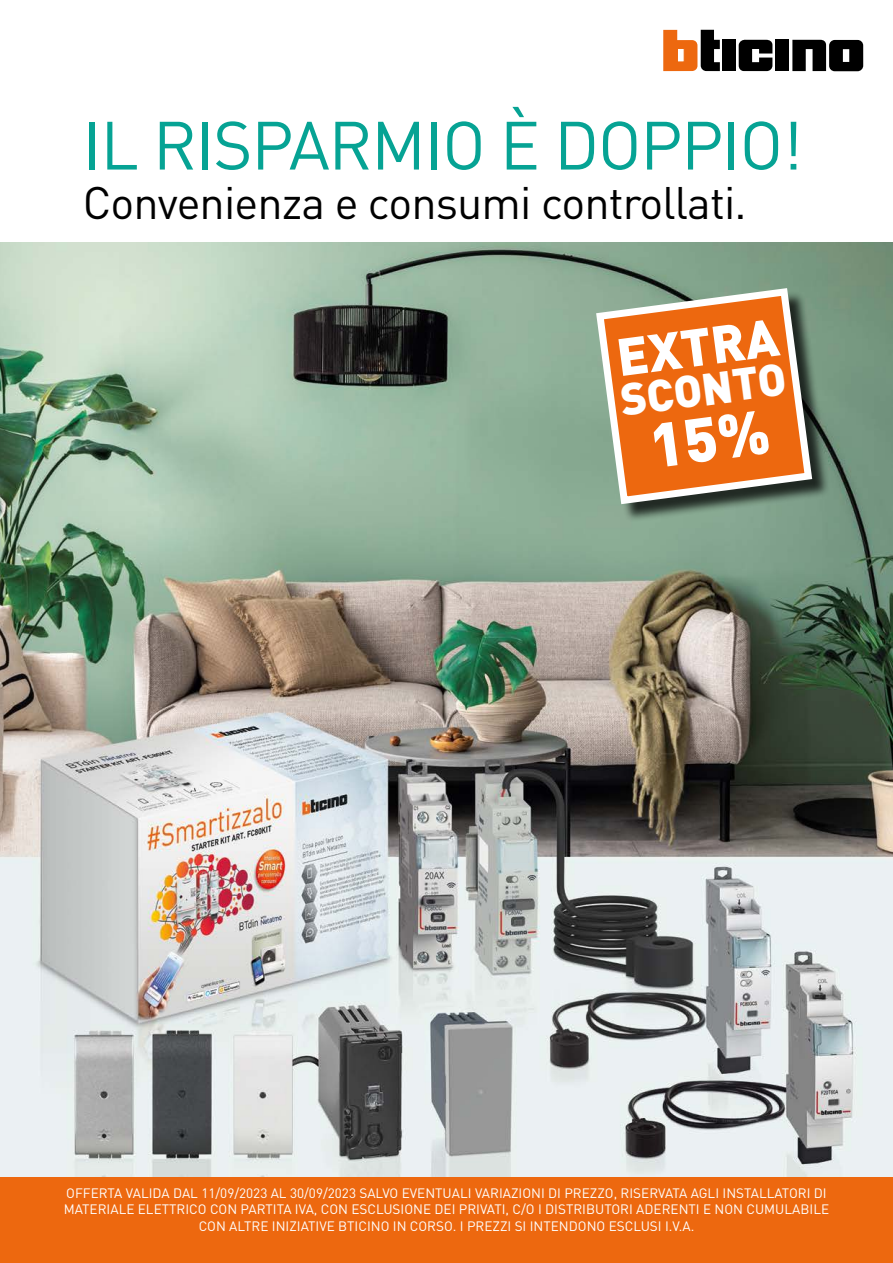
<style>
.page{position:relative;width:893px;height:1263px;background:#fff}
.page>*{position:absolute;margin:0;border:0;box-sizing:border-box;transform-origin:0 0}
.t1{font:67.05px "DIN Pro";letter-spacing:-.02em;color:#06a394}
.t2{font:900 51.9px "DIN Pro";color:#fff}
.t3{font:45px "DIN Pro";letter-spacing:-.02em;color:#000}
.t4{font:900 44.55px "DIN Pro";color:#fff}
.t5{font:13.5px/16.5px "DIN Pro";color:#fff;text-align:center}
</style>
<div class="page">
<img style="left:0;top:242px;width:893px;height:936px">
<div style="left:0;top:1178px;width:893px;height:85px;background:#ed680f"></div>
<div style="left:722px;top:40px;width:14px;height:31px;background:#000"></div>
<div style="left:775px;top:40px;width:14px;height:31px;background:#000"></div>
<svg style="left:663px;top:30px;width:57px;height:41px"></svg>
<svg style="left:739px;top:39px;width:33px;height:32px"></svg>
<svg style="left:792px;top:40px;width:71px;height:31px;background:#2a2a2a"></svg>
<div style="left:599px;top:291px;width:231px;height:231px;background:#000;opacity:.75"></div>
<svg style="left:592px;top:284px;width:224px;height:224px;background:#738e7b"></svg>
<svg style="left:600px;top:292px;width:208px;height:208px;background:#da7b37"></svg>
<h1 class="t1" style="left:83px;top:100px;width:722px">IL RISPARMIO È DOPPIO!</h1>
<h3 class="t3" style="left:83px;top:172px;width:665px">Convenienza e consumi controllati.</h3>
<h2 class="t2" style="left:613px;top:322px;width:164px;rotate:-7deg">EXTRA</h2>
<h3 class="t4" style="left:617px;top:370px;width:168px;rotate:-7deg">SCONTO</h3>
<p class="t5" style="left:64px;top:1184px;width:767px">OFFERTA VALIDA DAL 11/09/2023 AL 30/09/2023 SALVO EVENTUALI VARIAZIONI DI PREZZO, RISERVATA AGLI INSTALLATORI DI<br>MATERIALE ELETTRICO CON PARTITA IVA, CON ESCLUSIONE DEI PRIVATI, C/O I DISTRIBUTORI ADERENTI E NON CUMULABILE<br>CON ALTRE INIZIATIVE BTICINO IN CORSO. I PREZZI SI INTENDONO ESCLUSI I.V.A.</p>
</div>
